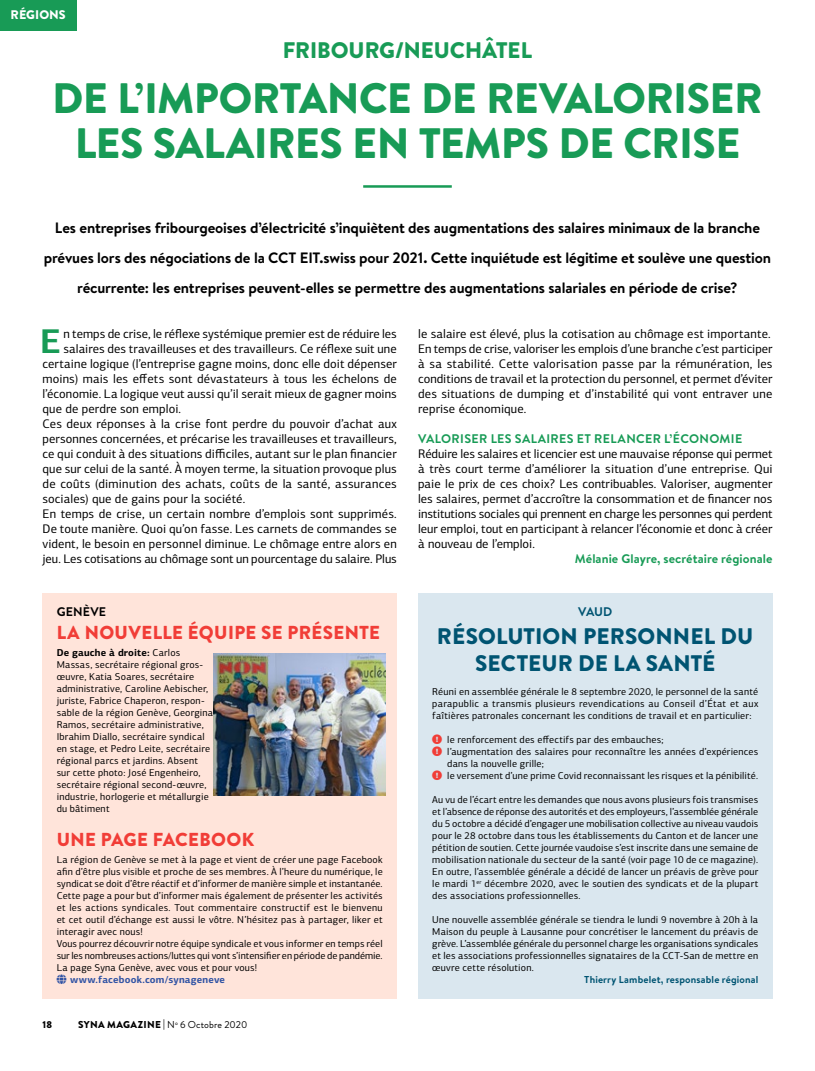
<style>
.page{position:relative;width:815px;height:1071px;background:#fff}
.page>*{position:absolute;margin:0;border:0;box-sizing:border-box;transform-origin:0 0}
.t1{font:900 42.5px/45px "Brandon Grotesque";letter-spacing:-.01em;color:#189b56;text-align:center}
.t2{font:700 34.38px "PF Centro Sans Pro";color:#189b56}
.t3{font:900 22.5px/27.5px "Brandon Grotesque";letter-spacing:.005em;color:#005472;text-align:center}
.t4{font:900 22.5px "Brandon Text";letter-spacing:-.005em;color:#189b56}
.t5{font:900 18.75px "Brandon Text";letter-spacing:.02em;color:#f13d37}
.t6{font:700 15px/30px "Brandon Text";letter-spacing:-.01em;color:#000;text-align:center}
.t7{font:12.5px/15px "PF Centro Sans Pro";letter-spacing:.005em;color:#000}
.t8{font:700 12.5px "Brandon Text";letter-spacing:.015em;color:#189b56}
.t9{font:12.5px "PF Centro Sans Pro";letter-spacing:.025em;color:#000}
.t10{font:900 12.5px "Brandon Grotesque";color:#fff}
.t11{font:700 12.5px "Brandon Text";letter-spacing:.015em;color:#000}
.t12{font:700 12.5px "Brandon Text";color:#005472}
.t13{font:10px/12px "PF Centro Sans Pro";letter-spacing:.015em;color:#000;text-align:justify}
.t14{font:700 10px "Brandon Text";letter-spacing:.015em;color:#005472}
.t15{font:900 10px "Brandon Grotesque";letter-spacing:.03em;color:#000}
.t16{font:700 10px "PF Centro Sans Pro";letter-spacing:.02em;color:#3053a4}
.s1{font-weight:700}
.s2{font-weight:400}
</style>
<div class="page">
<hr style="left:363px;top:185px;width:89px;height:3px;background:#189b56">
<div style="left:418px;top:593px;width:354px;height:405px;background:#dae7ef"></div>
<div style="left:43px;top:593px;width:354px;height:405px;background:#ffe4da"></div>
<div style="left:0;top:0;width:76px;height:30px;background:#189b56"></div>
<img style="left:214px;top:653px;width:171px;height:142px">
<p class="t10" style="left:11px;top:6px;width:57px">RÉGIONS</p>
<h3 class="t4" style="left:283px;top:35px;width:251px">FRIBOURG/NEUCHÂTEL</h3>
<h1 class="t1" style="left:52px;top:76px;width:712px">DE L’IMPORTANCE DE REVALORISER<br>LES SALAIRES EN TEMPS DE CRISE</h1>
<p class="t6" style="left:44px;top:212px;width:729px">Les entreprises fribourgeoises d’électricité s’inquiètent des augmentations des salaires minimaux de la branche prévues lors des négociations de la CCT EIT.swiss pour 2021. Cette inquiétude est légitime et soulève une question récurrente: les entreprises peuvent-elles se permettre des augmentations salariales en période de crise?</p>
<h2 class="t2" style="left:40px;top:319px;width:22px">E</h2>
<p class="t7" style="left:63px;top:326px;width:335px">n temps de crise, le réflexe systémique premier est de réduire les</p>
<p class="t7" style="left:63px;top:341px;width:335px">salaires des travailleuses et des travailleurs. Ce réflexe suit une</p>
<p class="t7" style="left:43px;top:356px;width:356px">certaine logique (l’entreprise gagne moins, donc elle doit dépenser</p>
<p class="t7" style="left:43px;top:371px;width:356px">moins) mais les effets sont dévastateurs à tous les échelons de</p>
<p class="t7" style="left:43px;top:386px;width:356px">l’économie. La logique veut aussi qu’il serait mieux de gagner moins</p>
<p class="t7" style="left:43px;top:401px;width:140px">que de perdre son emploi.</p>
<p class="t7" style="left:43px;top:416px;width:356px">Ces deux réponses à la crise font perdre du pouvoir d’achat aux</p>
<p class="t7" style="left:43px;top:431px;width:356px">personnes concernées, et précarise les travailleuses et travailleurs,</p>
<p class="t7" style="left:43px;top:446px;width:356px">ce qui conduit à des situations difficiles, autant sur le plan financier</p>
<p class="t7" style="left:43px;top:461px;width:356px">que sur celui de la santé. À moyen terme, la situation provoque plus</p>
<p class="t9" style="left:43px;top:476px;width:356px">de coûts (diminution des achats, coûts de la santé, assurances</p>
<p class="t7" style="left:43px;top:491px;width:204px">sociales) que de gains pour la société.</p>
<p class="t7" style="left:43px;top:506px;width:356px">En temps de crise, un certain nombre d’emplois sont supprimés.</p>
<p class="t7" style="left:43px;top:521px;width:356px">De toute manière. Quoi qu’on fasse. Les carnets de commandes se</p>
<p class="t7" style="left:43px;top:536px;width:356px">vident, le besoin en personnel diminue. Le chômage entre alors en</p>
<p class="t7" style="left:43px;top:551px;width:356px">jeu. Les cotisations au chômage sont un pourcentage du salaire. Plus</p>
<p class="t11" style="left:57px;top:602px;width:51px">GENÈVE</p>
<h3 class="t5" style="left:57px;top:618px;width:325px">LA NOUVELLE ÉQUIPE SE PRÉSENTE</h3>
<p class="t13" style="left:57px;top:646px;width:158px;text-align:left"><span class="s1">De gauche à droite:</span> Carlos Massas, secrétaire régional gros&shy;œuvre, Katia Soares, secrétaire administrative, Caroline Aebischer, juriste, Fabrice Chaperon, respon&shy;sable de la région Genève, Georgina Ramos, secrétaire administrative, Ibrahim Diallo, secrétaire syndical en stage, et Pedro Leite, secrétaire régional parcs et jardins. Absent sur cette photo: José Engenheiro, secrétaire régional second-œuvre, industrie, horlogerie et métallurgie du bâtiment</p>
<h3 class="t5" style="left:57px;top:826px;width:199px">UNE PAGE FACEBOOK</h3>
<p class="t13" style="left:57px;top:853px;width:328px;text-align:left">La région de Genève se met à la page et vient de créer une page Facebook afin d’être plus visible et proche de ses membres. À l’heure du numérique, le syndicat se doit d’être réactif et d’informer de manière simple et instantanée.<br>Cette page a pour but d’informer mais également de présenter les activités et les actions syndicales. Tout commentaire constructif est le bienvenu et cet outil d’échange est aussi le vôtre. N’hésitez pas à partager, liker et interagir avec nous!<br>Vous pourrez découvrir notre équipe syndicale et vous informer en temps réel sur les nombreuses actions/luttes qui vont s’intensifier en période de pandémie.<br>La page Syna Genève, avec vous et pour vous!</p>
<p class="t16" style="left:70px;top:973px;width:156px">www.facebook.com/synageneve</p>
<p class="t15" style="left:43px;top:1017px;width:11px">18</p>
<p class="t15" style="left:78px;top:1017px;width:171px">SYNA MAGAZINE | <span class="s2">N</span><sup>o</sup> <span class="s2">6 Octobre 2020</span></p>
<p class="t7" style="left:418px;top:326px;width:356px">le salaire est élevé, plus la cotisation au chômage est importante.<br>En temps de crise, valoriser les emplois d’une branche c’est participer à sa stabilité. Cette valorisation passe par la rémunération, les conditions de travail et la protection du personnel, et permet d’éviter des situations de dumping et d’instabilité qui vont entraver une reprise économique.</p>
<p class="t8" style="left:418px;top:430px;width:325px">VALORISER LES SALAIRES ET RELANCER L’ÉCONOMIE</p>
<p class="t7" style="left:418px;top:446px;width:356px;text-align:justify">Réduire les salaires et licencier est une mauvaise réponse qui permet à très court terme d’améliorer la situation d’une entreprise. Qui paie le prix de ces choix? Les contribuables. Valoriser, augmenter les salaires, permet d’accroître la consommation et de financer nos institutions sociales qui prennent en charge les personnes qui perdent leur emploi, tout en participant à relancer l’économie et donc à créer à nouveau de l’emploi.</p>
<p class="t8" style="left:575px;top:550px;width:199px">Mélanie Glayre, secrétaire régionale</p>
<p class="t12" style="left:578px;top:602px;width:35px">VAUD</p>
<h3 class="t3" style="left:437px;top:622px;width:318px">RÉSOLUTION PERSONNEL DU<br>SECTEUR DE LA SANTÉ</h3>
<p class="t13" style="left:432px;top:685px;width:328px">Réuni en assemblée générale le 8 septembre 2020, le personnel de la santé parapublic a transmis plusieurs revendications au Conseil d’État et aux faîtières patronales concernant les conditions de travail et en particulier:</p>
<p class="t13" style="left:447px;top:733px;width:312px;text-align:left">le renforcement des effectifs par des embauches;<br>l’augmentation des salaires pour reconnaître les années d’expériences dans la nouvelle grille;<br>le versement d’une prime Covid reconnaissant les risques et la pénibilité.</p>
<p class="t13" style="left:432px;top:793px;width:328px">Au vu de l’écart entre les demandes que nous avons plusieurs fois transmises et l’absence de réponse des autorités et des employeurs, l’assemblée générale du 5 octobre a décidé d’engager une mobilisation collective au niveau vaudois pour le 28 octobre dans tous les établissements du Canton et de lancer une pétition de soutien. Cette journée vaudoise s’est inscrite dans une semaine de mobilisation nationale du secteur de la santé (voir page 10 de ce magazine).<br>En outre, l’assemblée générale a décidé de lancer un préavis de grève pour le mardi 1<sup>er</sup> décembre 2020, avec le soutien des syndicats et de la plupart des associations professionnelles.</p>
<p class="t13" style="left:432px;top:913px;width:328px">Une nouvelle assemblée générale se tiendra le lundi 9 novembre à 20h à la Maison du peuple à Lausanne pour concrétiser le lancement du préavis de grève. L’assemblée générale du personnel charge les organisations syndicales et les associations professionnelles signataires de la CCT-San de mettre en œuvre cette résolution.</p>
<p class="t14" style="left:584px;top:972px;width:175px">Thierry Lambelet, responsable régional</p>
</div>
